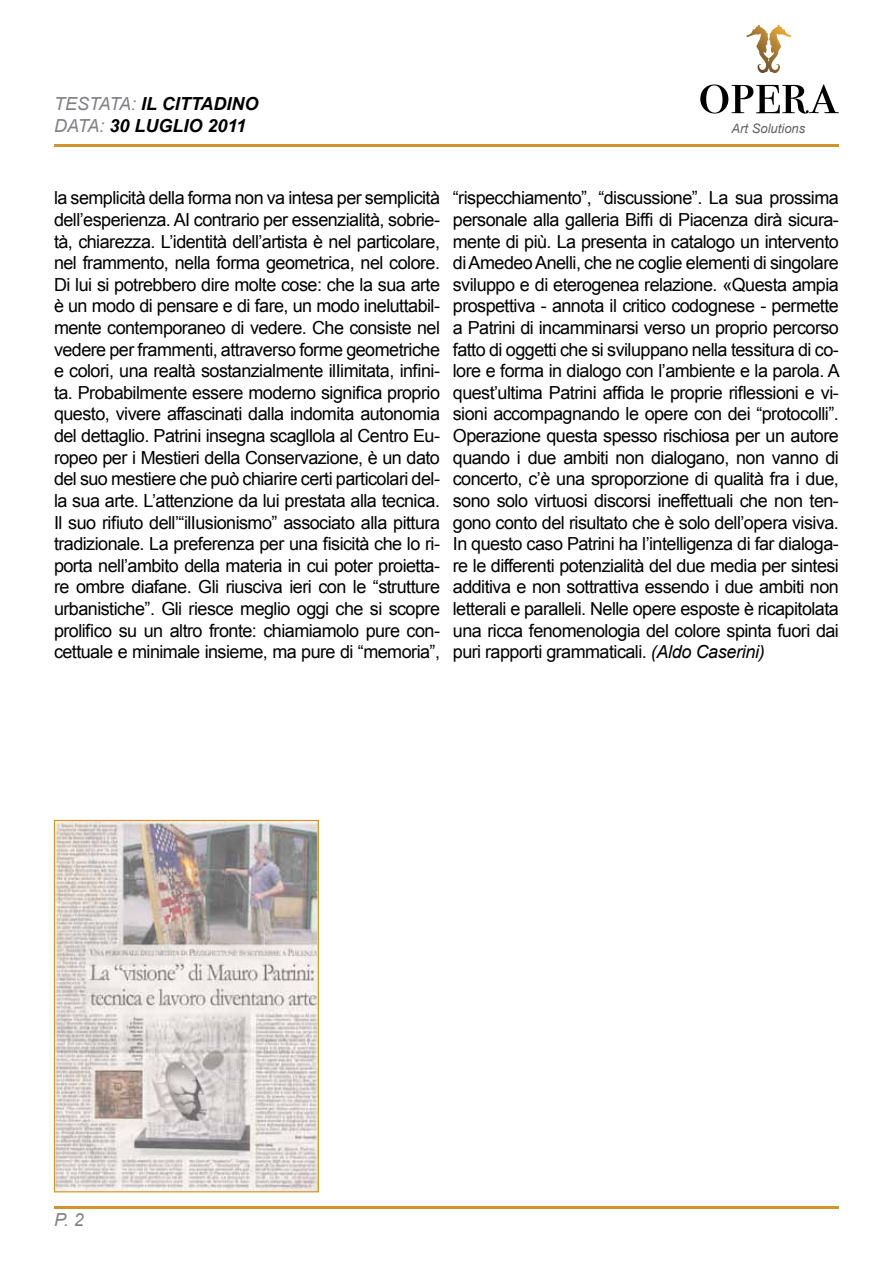
<style>
.page{position:relative;width:893px;height:1263px;background:#fff}
.page>*{position:absolute;margin:0;border:0;box-sizing:border-box;transform-origin:0 0}
.t1{font:18px/21.6px "Arial";letter-spacing:-.03em;color:#000;text-align:justify}
.t2{font:italic 700 18px/21.6px "Arial";color:#000}
.t3{font:italic 18px "Arial";color:#808285}
.t4{font:italic 13.05px "Arial";color:#636466}
.s1{font-weight:400;color:#808285}
.s2{font-style:italic}
</style>
<div class="page">
<svg style="left:700px;top:84px;width:139px;height:30px"></svg>
<svg style="left:746px;top:25px;width:45px;height:49px"></svg>
<hr style="left:54px;top:144px;width:785px;height:3px;background:#d0952a">
<hr style="left:54px;top:1206px;width:785px;height:3px;background:#d0952a">
<img style="left:56px;top:822px;width:261px;height:368px">
<div style="left:54px;top:820px;width:265px;height:372px;border:1px solid #d0952a"></div>
<p class="t2" style="left:54px;top:94px;width:206px"><span class="s1">TESTATA:</span> IL CITTADINO<br><span class="s1">DATA:</span> 30 LUGLIO 2011</p>
<p class="t4" style="left:731px;top:120px;width:75px">Art Solutions</p>
<p class="t1" style="left:54px;top:188px;width:388px">la semplicità della forma non va intesa per semplicità dell’esperienza. AI contrario per essenzialità, sobrie&shy;tà, chiarezza. L’identità dell’artista è nel particolare, nel frammento, nella forma geometrica, nel colore.<br>Di lui si potrebbero dire molte cose: che la sua arte è un modo di pensare e di fare, un modo ineluttabil&shy;mente contemporaneo di vedere. Che consiste nel vedere per frammenti, attraverso forme geometriche e colori, una realtà sostanzialmente ilIimitata, infini&shy;ta. Probabilmente essere moderno significa proprio questo, vivere affascinati dalla indomita autonomia del dettaglio. Patrini insegna scagllola al Centro Eu&shy;ropeo per i Mestieri della Conservazione, è un dato del suo mestiere che può chiarire certi particolari del&shy;la sua arte. L’attenzione da lui prestata alla tecnica.<br>Il suo rifiuto dell’“ilIusionismo” associato alla pittura tradizionale. La preferenza per una fisicità che lo ri&shy;porta nell’ambito della materia in cui poter proietta&shy;re ombre diafane. Gli riusciva ieri con le “strutture urbanistiche”. Gli riesce meglio oggi che si scopre prolifico su un altro fronte: chiamiamolo pure con&shy;cettuale e minimale insieme, ma pure di “memoria”,</p>
<p class="t1" style="left:453px;top:188px;width:389px">“rispecchiamento”, “discussione”. La sua prossima personale alla galleria Biffi di Piacenza dirà sicura&shy;mente di più. La presenta in catalogo un intervento di Amedeo Anelli, che ne coglie elementi di singolare sviluppo e di eterogenea relazione. «Questa ampia prospettiva - annota il critico codognese - permette a Patrini di incamminarsi verso un proprio percorso fatto di oggetti che si sviluppano nella tessitura di co&shy;lore e forma in dialogo con l’ambiente e la parola. A quest’ultima Patrini affida le proprie riflessioni e vi&shy;sioni accompagnando le opere con dei “protocolli”.<br>Operazione questa spesso rischiosa per un autore quando i due ambiti non dialogano, non vanno di concerto, c’è una sproporzione di qualità fra i due, sono solo virtuosi discorsi ineffettuali che non ten&shy;gono conto del risultato che è solo dell’opera visiva.<br>In questo caso Patrini ha l’intelligenza di far dialoga&shy;re le differenti potenzialità del due media per sintesi additiva e non sottrattiva essendo i due ambiti non letterali e paralleli. Nelle opere esposte è ricapitolata una ricca fenomenologia del colore spinta fuori dai puri rapporti grammaticali. <span class="s2">(Aldo Caserini)</span></p>
<p class="t3" style="left:54px;top:1208px;width:31px">P. 2</p>
</div>
